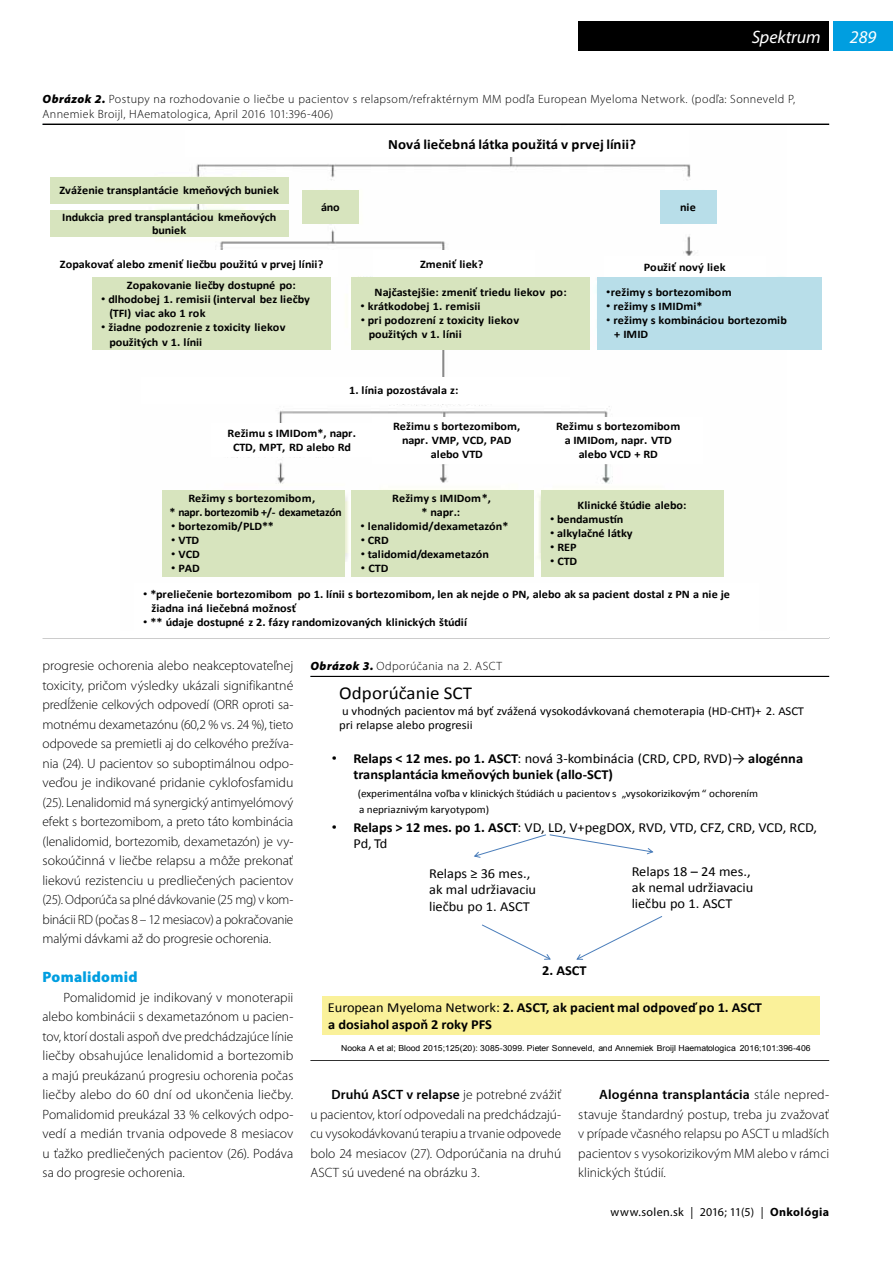
<style>
.page{position:relative;width:893px;height:1263px;background:#fff}
.page>*{position:absolute;margin:0;border:0;box-sizing:border-box;transform-origin:0 0}
.t1{font:18.15px "Calibri";letter-spacing:.005em;color:#000;scale:1.04 1}
.t2{font:italic 18px "Myriad Pro";letter-spacing:-.01em;color:#fff}
.t3{font:900 15px "Myriad Pro";letter-spacing:.02em;color:#009ee0}
.t4{font:700 14.1px "Calibri";letter-spacing:.005em;color:#000;scale:1.05 1}
.t5{font:700 13.8px/16.2px "Calibri";color:#000;scale:1.04 1}
.t6{font:13.8px/16.4px "Calibri";color:#000;scale:1.04 1}
.t7{font:300 13.5px/19.5px "Myriad Pro";color:#000;text-align:justify}
.t8{font:12.15px/14.5px "Calibri";color:#000;scale:1.04 1}
.t9{font:300 12px/15px "Myriad Pro";letter-spacing:.03em;color:#000}
.t10{font:12px "Myriad Pro";letter-spacing:.03em;color:#000}
.t11{font:700 11.55px/14.1px "Calibri";color:#000;scale:1.05 1}
.t12{font:10.8px/16px "Calibri";color:#000;scale:1.04 1}
.t13{font:8.25px "Arial";letter-spacing:.01em;color:#000;scale:1.04 1}
.s1{font-weight:900;font-style:italic}
.s2{font-family:"Arial";font-weight:400}
.s3{font-weight:400}
.s4{font-family:"Arial"}
.s5{font-weight:700}
.s6{font-weight:600}
</style>
<div class="page">
<div style="left:833px;top:21px;width:60px;height:30px;background:#009ee0"></div>
<div style="left:578px;top:21px;width:251px;height:30px;background:#000"></div>
<hr style="left:43px;top:637px;width:786px;height:1px;background:#000">
<hr style="left:43px;top:124px;width:786px;height:1px;background:#000">
<img style="left:121px;top:157px;width:603px;height:420px">
<div style="left:50px;top:177px;width:238px;height:27px;background:#d7e4be"></div>
<div style="left:302px;top:190px;width:57px;height:34px;background:#d7e4be"></div>
<div style="left:50px;top:211px;width:238px;height:26px;background:#d7e4be"></div>
<div style="left:50px;top:250px;width:288px;height:27px;background:#fff"></div>
<div style="left:373px;top:250px;width:161px;height:27px;background:#fff"></div>
<div style="left:92px;top:277px;width:239px;height:73px;background:#d7e4be"></div>
<div style="left:352px;top:277px;width:238px;height:73px;background:#d7e4be"></div>
<div style="left:660px;top:190px;width:57px;height:34px;background:#b8dee9"></div>
<div style="left:604px;top:257px;width:161px;height:20px;background:#fff"></div>
<div style="left:597px;top:277px;width:225px;height:73px;background:#b8dee9"></div>
<div style="left:141px;top:377px;width:428px;height:27px;background:#fff"></div>
<div style="left:212px;top:423px;width:161px;height:34px;background:#fff"></div>
<div style="left:373px;top:417px;width:168px;height:46px;background:#fff"></div>
<div style="left:534px;top:417px;width:169px;height:46px;background:#fff"></div>
<div style="left:162px;top:490px;width:183px;height:87px;background:#d7e4be"></div>
<div style="left:352px;top:490px;width:182px;height:87px;background:#d7e4be"></div>
<div style="left:541px;top:490px;width:182px;height:87px;background:#d7e4be"></div>
<hr style="left:310px;top:1060px;width:519px;height:1px;background:#000">
<hr style="left:310px;top:676px;width:519px;height:1px;background:#000">
<svg style="left:474px;top:834px;width:180px;height:24px"></svg>
<svg style="left:482px;top:924px;width:69px;height:36px"></svg>
<svg style="left:576px;top:916px;width:87px;height:44px"></svg>
<div style="left:322px;top:996px;width:497px;height:39px;background:#faf19a"></div>
<h2 class="t2" style="left:752px;top:26px;width:70px">Spektrum</h2>
<p class="t9" style="left:43px;top:91px;width:754px"><span class="s1">Obrázok 2.</span> Postupy na rozhodovanie o liečbe u pacientov s relapsom/refraktérnym MM podľa European Myeloma Network. (podľa: Sonneveld P,<br>Annemiek Broijl, HAematologica, April 2016 101:396-406)</p>
<p class="t4" style="left:388px;top:135px;width:237px">Nová liečebná látka použitá v prvej línii?</p>
<p class="t11" style="left:59px;top:183px;width:211px">Zváženie transplantácie kmeňových buniek</p>
<p class="t11" style="left:321px;top:200px;width:19px">áno</p>
<p class="t11" style="left:62px;top:209px;width:206px;text-align:center">Indukcia pred transplantáciou kmeňových buniek</p>
<p class="t11" style="left:60px;top:256px;width:252px">Zopakovať alebo zmeniť liečbu použitú v prvej línii?</p>
<p class="t11" style="left:420px;top:256px;width:62px">Zmeniť liek?</p>
<p class="t11" style="left:127px;top:278px;width:163px">Zopakovanie liečby dostupné po:</p>
<p class="t11" style="left:109px;top:292px;width:192px;text-indent:-8px"><span class="s2">•</span> dlhodobej 1. remisii (interval bez liečby (TFI) viac ako 1 rok</p>
<p class="t11" style="left:109px;top:320px;width:169px;text-indent:-8px"><span class="s2">•</span> žiadne podozrenie z toxicity liekov použitých v 1. línii</p>
<p class="t11" style="left:680px;top:200px;width:16px">nie</p>
<p class="t11" style="left:644px;top:259px;width:79px">Použiť nový liek</p>
<p class="t11" style="left:606px;top:285px;width:121px"><span class="s2">•</span>režimy s bortezomibom</p>
<p class="t11" style="left:606px;top:299px;width:93px"><span class="s2">•</span> režimy s IMIDmi*</p>
<p class="t11" style="left:614px;top:313px;width:166px;text-indent:-8px"><span class="s2">•</span> režimy s kombináciou bortezomib + IMID</p>
<p class="t11" style="left:375px;top:285px;width:184px">Najčastejšie: zmeniť triedu liekov po:</p>
<p class="t11" style="left:361px;top:299px;width:116px"><span class="s2">•</span> krátkodobej 1. remisii</p>
<p class="t11" style="left:369px;top:313px;width:145px;text-indent:-8px"><span class="s2">•</span> pri podozrení z toxicity liekov použitých v 1. línii</p>
<p class="t11" style="left:349px;top:383px;width:106px">1. línia pozostávala z:</p>
<p class="t11" style="left:228px;top:426px;width:124px;text-align:center">Režimu s IMIDom*, napr.<br>CTD, MPT, RD alebo Rd</p>
<p class="t11" style="left:393px;top:418px;width:123px;text-align:center">Režimu s bortezomibom, napr. VMP, VCD, PAD alebo VTD</p>
<p class="t11" style="left:556px;top:418px;width:120px;text-align:center">Režimu s bortezomibom a IMIDom, napr. VTD alebo VCD + RD</p>
<p class="t11" style="left:169px;top:491px;width:166px;line-height:13.6px;text-indent:19px">Režimy s bortezomibom,<br>* napr. bortezomib +/- dexametazón</p>
<p class="t11" style="left:171px;top:518px;width:99px"><span class="s2">•</span> bortezomib/PLD**</p>
<p class="t11" style="left:171px;top:532px;width:28px"><span class="s2">•</span> VTD</p>
<p class="t11" style="left:171px;top:547px;width:29px"><span class="s2">•</span> VCD</p>
<p class="t11" style="left:171px;top:561px;width:29px"><span class="s2">•</span> PAD</p>
<p class="t11" style="left:392px;top:491px;width:95px;line-height:13.6px;text-align:center">Režimy s IMIDom*, * napr.:</p>
<p class="t11" style="left:361px;top:518px;width:142px"><span class="s2">•</span> lenalidomid/dexametazón*</p>
<p class="t11" style="left:361px;top:532px;width:28px"><span class="s2">•</span> CRD</p>
<p class="t11" style="left:361px;top:547px;width:124px"><span class="s2">•</span> talidomid/dexametazón</p>
<p class="t11" style="left:361px;top:561px;width:28px"><span class="s2">•</span> CTD</p>
<p class="t11" style="left:578px;top:497px;width:105px">Klinické štúdie alebo:</p>
<p class="t11" style="left:550px;top:511px;width:71px"><span class="s2">•</span> bendamustín</p>
<p class="t11" style="left:550px;top:525px;width:80px"><span class="s2">•</span> alkylačné látky</p>
<p class="t11" style="left:550px;top:539px;width:27px"><span class="s2">•</span> REP</p>
<p class="t11" style="left:550px;top:554px;width:27px"><span class="s2">•</span> CTD</p>
<p class="t11" style="left:151px;top:587px;width:553px;text-indent:-8px"><span class="s2">•</span> *preliečenie bortezomibom po 1. línii s bortezomibom, len ak nejde o PN, alebo ak sa pacient dostal z PN a nie je žiadna iná liečebná možnosť</p>
<p class="t11" style="left:143px;top:615px;width:310px"><span class="s2">•</span> ** údaje dostupné z 2. fázy randomizovaných klinických štúdií</p>
<p class="t9" style="left:310px;top:658px;width:193px"><span class="s1">Obrázok 3.</span> Odporúčania na 2. ASCT</p>
<p class="t7" style="left:43px;top:656px;width:252px">progresie ochorenia alebo neakceptovateľnej toxicity, pričom výsledky ukázali signifikantné predĺženie celkových odpovedí (ORR oproti sa&shy;motnému dexametazónu (60,2 % vs. 24 %), tieto odpovede sa premietli aj do celkového prežíva&shy;nia (24). U pacientov so suboptimálnou odpo&shy;veďou je indikované pridanie cyklofosfamidu (25). Lenalidomid má synergický antimyelómový efekt s bortezomibom, a preto táto kombinácia (lenalidomid, bortezomib, dexametazón) je vy&shy;sokoúčinná v liečbe relapsu a môže prekonať liekovú rezistenciu u predliečených pacientov (25). Odporúča sa plné dávkovanie (25 mg) v kom&shy;binácii RD (počas 8 – 12 mesiacov) a pokračovanie malými dávkami až do progresie ochorenia.</p>
<p class="t3" style="left:43px;top:967px;width:96px">Pomalidomid</p>
<p class="t7" style="left:43px;top:987px;width:252px;text-indent:21px">Pomalidomid je indikovaný v monoterapii alebo kombinácii s dexametazónom u pacien&shy;tov, ktorí dostali aspoň dve predchádzajúce línie liečby obsahujúce lenalidomid a bortezomib a majú preukázanú progresiu ochorenia počas liečby alebo do 60 dní od ukončenia liečby.<br>Pomalidomid preukázal 33 % celkových odpo&shy;vedí a medián trvania odpovede 8 mesiacov u ťažko predliečených pacientov (26). Podáva sa do progresie ochorenia.</p>
<h1 class="t1" style="left:339px;top:681px;width:129px">Odporúčanie SCT</h1>
<p class="t8" style="left:339px;top:703px;width:448px">u vhodných pacientov má byť zvážená vysokodávkovaná chemoterapia (HD-CHT)+ 2. ASCT pri relapse alebo progresii</p>
<p class="t5" style="left:353px;top:749px;width:434px;text-indent:-22px"><span class="s2">•</span> Relaps &lt; 12 mes. po 1. ASCT<span class="s3">: nová 3-kombinácia (CRD, CPD, RVD)→</span> alogénna transplantácia kmeňových buniek (allo-SCT)</p>
<p class="t12" style="left:358px;top:785px;width:386px">(experimentálna voľba v klinických štúdiách u pacientov s „vysokorizikovým“ ochorením a nepriaznivým karyotypom)</p>
<p class="t6" style="left:353px;top:818px;width:447px;text-indent:-22px"><span class="s4">•</span> <span class="s5">Relaps &gt; 12 mes. po 1. ASCT</span>: VD, LD, V+pegDOX, RVD, VTD, CFZ, CRD, VCD, RCD,<br>Pd, Td</p>
<p class="t6" style="left:632px;top:862px;width:118px">Relaps 18 – 24 mes., ak nemal udržiavaciu liečbu po 1. ASCT</p>
<p class="t6" style="left:429px;top:864px;width:104px">Relaps ≥ 36 mes., ak mal udržiavaciu liečbu po 1. ASCT</p>
<p class="t5" style="left:542px;top:961px;width:44px">2. ASCT</p>
<p class="t5" style="left:328px;top:999px;width:419px"><span class="s3">European Myeloma Network:</span> 2. ASCT, ak pacient mal odpoveď po 1. ASCT a dosiahol aspoň 2 roky PFS</p>
<p class="t13" style="left:341px;top:1043px;width:453px">Nooka A et al; Blood 2015;125(20): 3085-3099. Pieter Sonneveld, and Annemiek Broijl Haematologica 2016;101:396-406</p>
<p class="t7" style="left:310px;top:1085px;width:252px;text-indent:21px"><span class="s6">Druhú ASCT v relapse</span> je potrebné zvážiť u pacientov, ktorí odpovedali na predchádzajú&shy;cu vysokodávkovanú terapiu a trvanie odpovede bolo 24 mesiacov (27). Odporúčania na druhú ASCT sú uvedené na obrázku 3.</p>
<p class="t7" style="left:578px;top:1085px;width:252px;text-indent:21px"><span class="s6">Alogénna transplantácia</span> stále nepred&shy;stavuje štandardný postup, treba ju zvažovať v prípade včasného relapsu po ASCT u mladších pacientov s vysokorizikovým MM alebo v rámci klinických štúdií.</p>
<p class="t10" style="left:611px;top:1205px;width:220px">www.solen.sk | 2016; 11(5) | <span class="s5">Onkológia</span></p>
<h2 class="t2" style="left:850px;top:26px;width:28px">289</h2>
</div>
